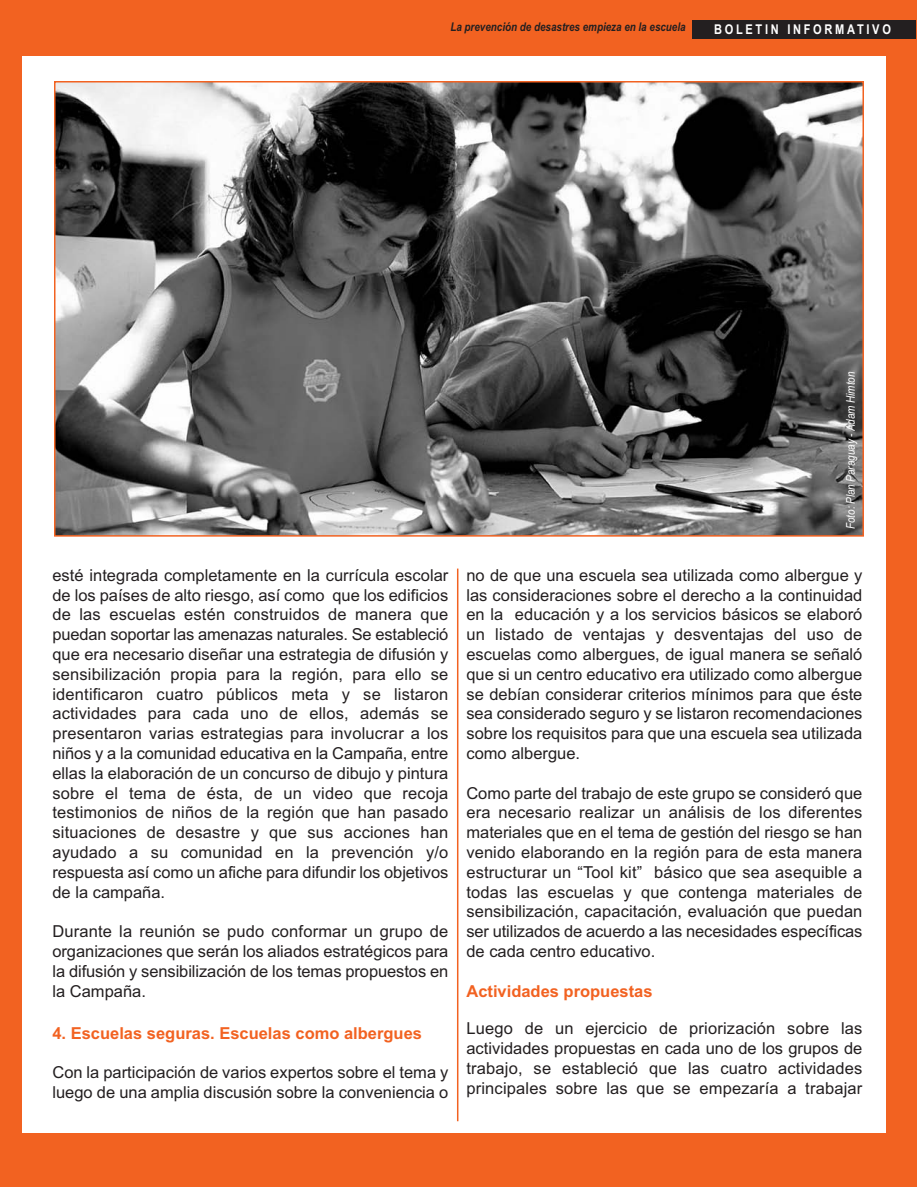
<style>
.page{position:relative;width:918px;height:1188px;background:#fff}
.page>*{position:absolute;margin:0;border:0;box-sizing:border-box;transform-origin:0 0}
.t1{font:16.5px/19.8px "Arial";color:#231f20;text-align:justify}
.t2{font:700 16.5px "Arial";color:#f26221}
.t3{font:700 13.5px "Arial Narrow";letter-spacing:.2em;color:#fff}
.t4{font:italic 700 12px "Arial Narrow";color:#231f20}
.t5{font:italic 12px "Arial Narrow";color:#fff}
</style>
<div class="page">
<div style="left:0;top:0;width:917px;height:1186px;background:#f26221"></div>
<div style="left:22px;top:56px;width:864px;height:1077px;background:#fff"></div>
<hr style="left:457px;top:569px;width:1px;height:552px;background:#f26221">
<img style="left:57px;top:84px;width:804px;height:450px">
<div style="left:54px;top:81px;width:810px;height:456px;border:2px solid #f26221"></div>
<div style="left:693px;top:20px;width:223px;height:19px;background:#231f20"></div>
<p class="t4" style="left:450px;top:20px;width:237px">La prevención de desastres empieza en la escuela</p>
<p class="t3" style="left:714px;top:22px;width:178px">BOLETIN INFORMATIVO</p>
<p class="t1" style="left:52px;top:565px;width:398px">esté integrada completamente en la currícula escolar de los países de alto riesgo, así como que los edificios de las escuelas estén construidos de manera que puedan soportar las amenazas naturales. Se estableció que era necesario diseñar una estrategia de difusión y sensibilización propia para la región, para ello se identificaron cuatro públicos meta y se listaron actividades para cada uno de ellos, además se presentaron varias estrategias para involucrar a los niños y a la comunidad educativa en la Campaña, entre ellas la elaboración de un concurso de dibujo y pintura sobre el tema de ésta, de un video que recoja testimonios de niños de la región que han pasado situaciones de desastre y que sus acciones han ayudado a su comunidad en la prevención y/o respuesta así como un afiche para difundir los objetivos de la campaña.</p>
<p class="t1" style="left:52px;top:922px;width:398px">Durante la reunión se pudo conformar un grupo de organizaciones que serán los aliados estratégicos para la difusión y sensibilización de los temas propuestos en la Campaña.</p>
<p class="t2" style="left:52px;top:1024px;width:371px">4. Escuelas seguras. Escuelas como albergues</p>
<p class="t1" style="left:52px;top:1063px;width:398px">Con la participación de varios expertos sobre el tema y luego de una amplia discusión sobre la conveniencia o</p>
<p class="t5" style="left:844px;top:529px;width:159px;rotate:-90deg">Foto: Plan Paraguay - Adam Himton</p>
<p class="t1" style="left:466px;top:565px;width:398px">no de que una escuela sea utilizada como albergue y las consideraciones sobre el derecho a la continuidad en la educación y a los servicios básicos se elaboró un listado de ventajas y desventajas del uso de escuelas como albergues, de igual manera se señaló que si un centro educativo era utilizado como albergue se debían considerar criterios mínimos para que éste sea considerado seguro y se listaron recomendaciones sobre los requisitos para que una escuela sea utilizada como albergue.</p>
<p class="t1" style="left:466px;top:783px;width:398px">Como parte del trabajo de este grupo se consideró que era necesario realizar un análisis de los diferentes materiales que en el tema de gestión del riesgo se han venido elaborando en la región para de esta manera estructurar un “Tool kit” básico que sea asequible a todas las escuelas y que contenga materiales de sensibilización, capacitación, evaluación que puedan ser utilizados de acuerdo a las necesidades específicas de cada centro educativo.</p>
<p class="t2" style="left:466px;top:981px;width:188px">Actividades propuestas</p>
<p class="t1" style="left:466px;top:1019px;width:398px">Luego de un ejercicio de priorización sobre las actividades propuestas en cada uno de los grupos de trabajo, se estableció que las cuatro actividades principales sobre las que se empezaría a trabajar</p>
</div>
